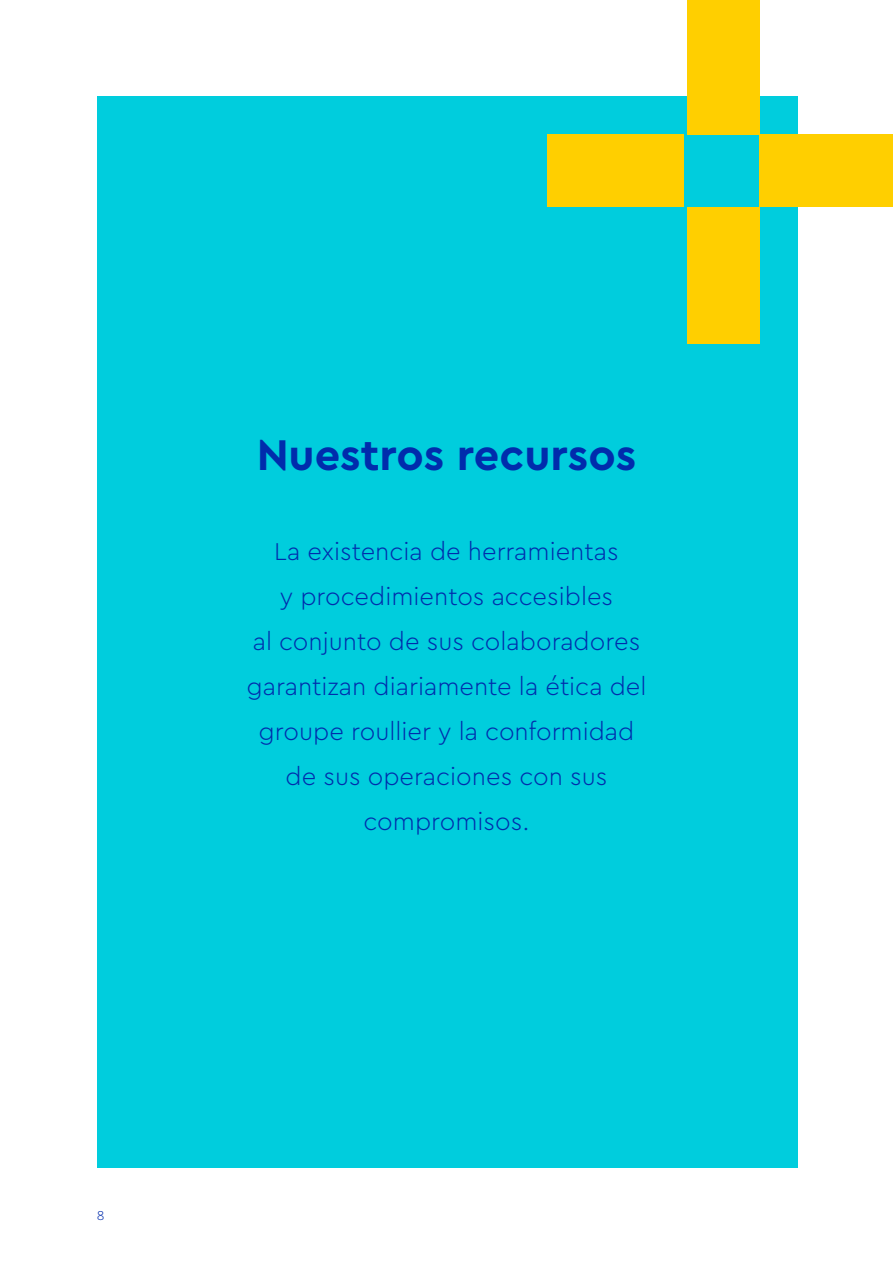
<style>
.page{position:relative;width:893px;height:1263px;background:#fff}
.page>*{position:absolute;margin:0;border:0;box-sizing:border-box;transform-origin:0 0}
.t1{font:700 45px "Cera Pro";color:#002cac}
.t2{font:300 25.5px/45px "Cera Pro";color:#002cac;text-align:center}
.t3{font:300 13.5px "Cera Pro";color:#002cac}
</style>
<div class="page">
<div style="left:97px;top:96px;width:700px;height:1071px;background:#00cddd"></div>
<div style="left:547px;top:134px;width:137px;height:73px;background:#ffcf00"></div>
<div style="left:687px;top:0;width:72px;height:134px;background:#ffcf00"></div>
<div style="left:687px;top:207px;width:72px;height:136px;background:#ffcf00"></div>
<div style="left:759px;top:134px;width:134px;height:73px;background:#ffcf00"></div>
<h1 class="t1" style="left:257px;top:429px;width:381px">Nuestros recursos</h1>
<p class="t2" style="left:246px;top:528px;width:402px">La existencia de herramientas<br>y procedimientos accesibles<br>al conjunto de sus colaboradores garantizan diariamente la ética del groupe roullier y la conformidad de sus operaciones con sus compromisos.</p>
<p class="t3" style="left:97px;top:1208px;width:9px">8</p>
</div>
